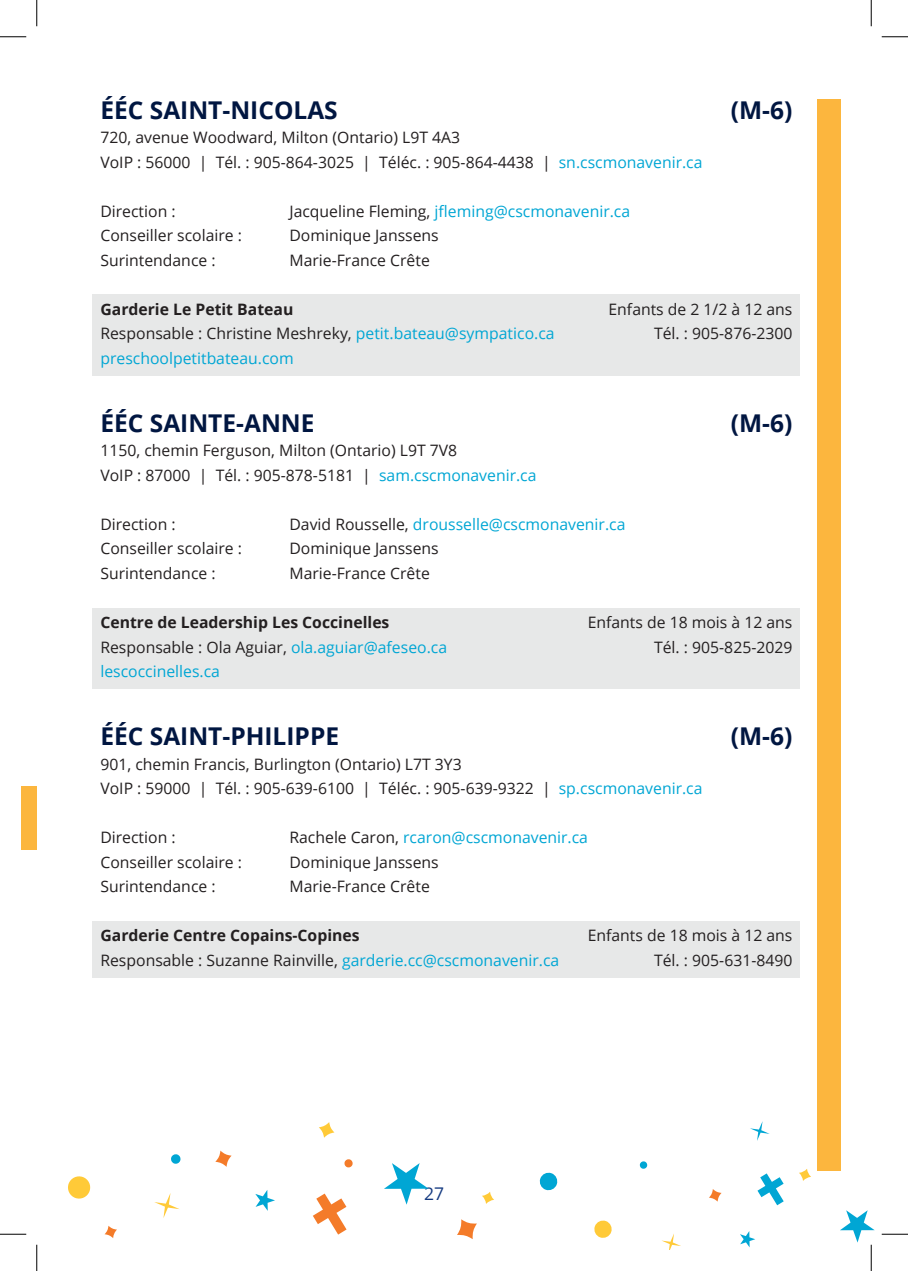
<style>
.page{position:relative;width:908px;height:1271px;background:#fff}
.page>*{position:absolute;margin:0;border:0;box-sizing:border-box;transform-origin:0 0}
.nom_ecole{font:700 24.5px "Open Sans";color:#001641}
.t1{font:17.5px "Open Sans";color:#133980}
.desc_ecole{font:15.75px "Open Sans";color:#231f20}
.sdg{font:15.75px "Open Sans";color:#231f20}
.desc_ecole-2{font:15.75px "Open Sans";color:#00a6d4}
.sdg-2{font:700 15.75px "Open Sans";color:#231f20}
.sdg-3{font:15.75px "Open Sans";color:#00a6d4}
.s1{color:#00a6d4}
.s2{color:#231f20}
</style>
<div class="page">
<div style="left:21px;top:786px;width:16px;height:63px;background:#fcb63e"></div>
<svg style="left:344px;top:1159px;width:9px;height:9px"></svg>
<svg style="left:154px;top:1193px;width:26px;height:25px"></svg>
<svg style="left:105px;top:1225px;width:12px;height:13px"></svg>
<svg style="left:215px;top:1150px;width:16px;height:16px"></svg>
<svg style="left:384px;top:1163px;width:44px;height:41px"></svg>
<svg style="left:457px;top:1219px;width:20px;height:20px"></svg>
<svg style="left:68px;top:1176px;width:23px;height:23px"></svg>
<svg style="left:313px;top:1193px;width:33px;height:41px"></svg>
<svg style="left:255px;top:1190px;width:20px;height:20px"></svg>
<svg style="left:171px;top:1154px;width:10px;height:10px"></svg>
<svg style="left:539px;top:1172px;width:19px;height:19px"></svg>
<svg style="left:319px;top:1122px;width:15px;height:15px"></svg>
<svg style="left:662px;top:1234px;width:19px;height:16px"></svg>
<svg style="left:709px;top:1189px;width:12px;height:12px"></svg>
<svg style="left:482px;top:1191px;width:12px;height:12px"></svg>
<svg style="left:594px;top:1220px;width:18px;height:18px"></svg>
<svg style="left:757px;top:1173px;width:26px;height:32px"></svg>
<svg style="left:740px;top:1231px;width:15px;height:16px"></svg>
<svg style="left:639px;top:1161px;width:8px;height:8px"></svg>
<svg style="left:799px;top:1168px;width:12px;height:12px"></svg>
<svg style="left:750px;top:1121px;width:19px;height:19px"></svg>
<div style="left:817px;top:100px;width:24px;height:1071px;background:#fcb63e"></div>
<div style="left:93px;top:295px;width:707px;height:31px;background:#e7e8e8"></div>
<div style="left:93px;top:319px;width:707px;height:32px;background:#e7e8e8"></div>
<div style="left:93px;top:344px;width:707px;height:31px;background:#e7e8e8"></div>
<div style="left:93px;top:608px;width:707px;height:31px;background:#e7e8e8"></div>
<div style="left:93px;top:632px;width:707px;height:32px;background:#e7e8e8"></div>
<div style="left:93px;top:657px;width:707px;height:31px;background:#e7e8e8"></div>
<div style="left:93px;top:921px;width:707px;height:32px;background:#e7e8e8"></div>
<div style="left:93px;top:946px;width:707px;height:31px;background:#e7e8e8"></div>
<svg style="left:0;top:36px;width:26px;height:1px"></svg>
<svg style="left:881px;top:36px;width:27px;height:1px"></svg>
<svg style="left:0;top:1233px;width:26px;height:1px"></svg>
<svg style="left:881px;top:1233px;width:27px;height:1px"></svg>
<svg style="left:36px;top:0;width:1px;height:26px"></svg>
<svg style="left:36px;top:1244px;width:1px;height:26px"></svg>
<svg style="left:871px;top:0;width:1px;height:26px"></svg>
<svg style="left:840px;top:1210px;width:34px;height:60px"></svg>
<p class="nom_ecole" style="left:100px;top:92px;width:239px">ÉÉC SAINT-NICOLAS</p>
<p class="nom_ecole" style="left:731px;top:92px;width:63px">(M-6)</p>
<p class="desc_ecole" style="left:100px;top:126px;width:361px">720, avenue Woodward, Milton (Ontario) L9T 4A3</p>
<p class="desc_ecole" style="left:100px;top:151px;width:603px">VoIP : 56000 | Tél. : 905-864-3025 | Téléc. : 905-864-4438 | <span class="s1">sn.cscmonavenir.ca</span></p>
<p class="desc_ecole" style="left:100px;top:200px;width:77px">Direction :</p>
<p class="desc_ecole-2" style="left:289px;top:200px;width:342px"><span class="s2">Jacqueline Fleming,</span> jfleming@cscmonavenir.ca</p>
<p class="desc_ecole" style="left:100px;top:224px;width:143px">Conseiller scolaire :</p>
<p class="desc_ecole" style="left:289px;top:224px;width:151px">Dominique Janssens</p>
<p class="desc_ecole" style="left:100px;top:249px;width:117px">Surintendance :</p>
<p class="desc_ecole" style="left:289px;top:249px;width:142px">Marie-France Crête</p>
<p class="sdg-2" style="left:100px;top:298px;width:194px">Garderie Le Petit Bateau</p>
<p class="sdg" style="left:608px;top:298px;width:185px">Enfants de 2 1/2 à 12 ans</p>
<p class="sdg" style="left:100px;top:322px;width:456px">Responsable : Christine Meshreky, <span class="s1">petit.bateau@sympatico.ca</span></p>
<p class="sdg" style="left:654px;top:322px;width:140px">Tél. : 905-876-2300</p>
<p class="sdg-3" style="left:100px;top:347px;width:195px">preschoolpetitbateau.com</p>
<p class="nom_ecole" style="left:100px;top:406px;width:216px">ÉÉC SAINTE-ANNE</p>
<p class="nom_ecole" style="left:731px;top:406px;width:63px">(M-6)</p>
<p class="desc_ecole" style="left:100px;top:440px;width:358px">1150, chemin Ferguson, Milton (Ontario) L9T 7V8</p>
<p class="desc_ecole" style="left:100px;top:464px;width:437px">VoIP : 87000 | Tél. : 905-878-5181 | <span class="s1">sam.cscmonavenir.ca</span></p>
<p class="desc_ecole" style="left:100px;top:513px;width:77px">Direction :</p>
<p class="desc_ecole-2" style="left:289px;top:513px;width:337px"><span class="s2">David Rousselle,</span> drousselle@cscmonavenir.ca</p>
<p class="desc_ecole" style="left:100px;top:538px;width:143px">Conseiller scolaire :</p>
<p class="desc_ecole" style="left:289px;top:538px;width:151px">Dominique Janssens</p>
<p class="desc_ecole" style="left:100px;top:562px;width:117px">Surintendance :</p>
<p class="desc_ecole" style="left:289px;top:562px;width:142px">Marie-France Crête</p>
<p class="sdg-2" style="left:100px;top:611px;width:290px">Centre de Leadership Les Coccinelles</p>
<p class="sdg" style="left:587px;top:611px;width:206px">Enfants de 18 mois à 12 ans</p>
<p class="sdg" style="left:100px;top:636px;width:348px">Responsable : Ola Aguiar, <span class="s1">ola.aguiar@afeseo.ca</span></p>
<p class="sdg" style="left:654px;top:636px;width:140px">Tél. : 905-825-2029</p>
<p class="sdg-3" style="left:100px;top:660px;width:121px">lescoccinelles.ca</p>
<p class="nom_ecole" style="left:100px;top:719px;width:240px">ÉÉC SAINT-PHILIPPE</p>
<p class="nom_ecole" style="left:731px;top:719px;width:63px">(M-6)</p>
<p class="desc_ecole" style="left:100px;top:753px;width:363px">901, chemin Francis, Burlington (Ontario) L7T 3Y3</p>
<p class="desc_ecole" style="left:100px;top:777px;width:603px">VoIP : 59000 | Tél. : 905-639-6100 | Téléc. : 905-639-9322 | <span class="s1">sp.cscmonavenir.ca</span></p>
<p class="desc_ecole" style="left:100px;top:826px;width:77px">Direction :</p>
<p class="desc_ecole-2" style="left:289px;top:826px;width:300px"><span class="s2">Rachele Caron,</span> rcaron@cscmonavenir.ca</p>
<p class="desc_ecole" style="left:100px;top:851px;width:143px">Conseiller scolaire :</p>
<p class="desc_ecole" style="left:289px;top:851px;width:151px">Dominique Janssens</p>
<p class="desc_ecole" style="left:100px;top:875px;width:117px">Surintendance :</p>
<p class="desc_ecole" style="left:289px;top:875px;width:142px">Marie-France Crête</p>
<p class="sdg-2" style="left:100px;top:924px;width:261px">Garderie Centre Copains-Copines</p>
<p class="sdg" style="left:587px;top:924px;width:206px">Enfants de 18 mois à 12 ans</p>
<p class="sdg" style="left:100px;top:949px;width:460px">Responsable : Suzanne Rainville, <span class="s1">garderie.cc@cscmonavenir.ca</span></p>
<p class="sdg" style="left:654px;top:949px;width:140px">Tél. : 905-631-8490</p>
<p class="t1" style="left:424px;top:1182px;width:22px">27</p>
</div>
